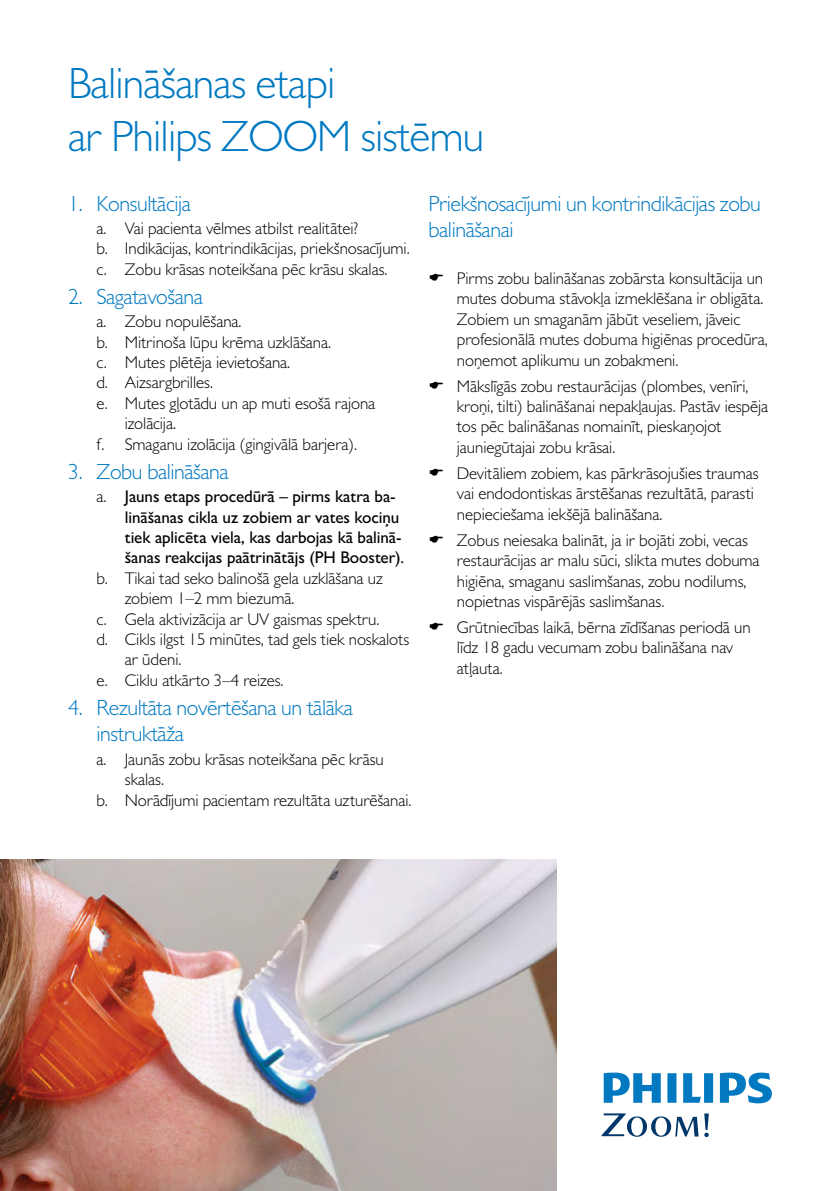
<style>
.page{position:relative;width:840px;height:1191px;background:#fff}
.page>*{position:absolute;margin:0;border:0;box-sizing:border-box;transform-origin:0 0}
.t1{font:300 44px/52.8px "Gill Sans MT Pro";letter-spacing:-.02em;color:#0079c1}
.t2{font:300 22px/26.4px "Gill Sans MT Pro";letter-spacing:-.02em;color:#0079c1}
.t3{font:300 17px/20.4px "Gill Sans MT Pro";letter-spacing:-.005em;color:#000}
.t4{font:500 17px/20.4px "Gill Sans MT Pro";letter-spacing:-.005em;color:#000}
.s1{font-weight:300}
</style>
<div class="page">
<svg style="left:603px;top:1072px;width:168px;height:31px"></svg>
<svg style="left:601px;top:1113px;width:107px;height:24px"></svg>
<img style="left:0;top:859px;width:556px;height:332px">
<h1 class="t1" style="left:68px;top:61px;width:417px">Balināšanas etapi<br>ar Philips ZOOM sistēmu</h1>
<p class="t2" style="left:68px;top:192px;width:124px">1. Konsultācija</p>
<p class="t3" style="left:96px;top:220px;width:314px">a. Vai pacienta vēlmes atbilst realitātei?<br>b. Indikācijas, kontrindikācijas, priekšnosacījumi. c. Zobu krāsas noteikšana pēc krāsu skalas.</p>
<p class="t2" style="left:68px;top:285px;width:136px">2. Sagatavošana</p>
<p class="t3" style="left:96px;top:313px;width:146px">a. Zobu nopulēšana.</p>
<p class="t3" style="left:96px;top:333px;width:236px">b. Mitrinoša lūpu krēma uzklāšana.</p>
<p class="t3" style="left:96px;top:354px;width:195px">c. Mutes plētēja ievietošana.</p>
<p class="t3" style="left:96px;top:374px;width:118px">d. Aizsargbrilles.</p>
<p class="t3" style="left:96px;top:394px;width:280px">e. Mutes gļotādu un ap muti esošā rajona</p>
<p class="t3" style="left:125px;top:415px;width:53px">izolācija.</p>
<p class="t3" style="left:96px;top:435px;width:262px">f. Smaganu izolācija (gingivālā barjera).</p>
<p class="t2" style="left:68px;top:460px;width:162px">3. Zobu balināšana</p>
<p class="t4" style="left:125px;top:488px;width:281px;text-indent:-28px"><span class="s1">a.</span> Jauns etaps procedūrā – pirms katra ba&shy;lināšanas cikla uz zobiem ar vates kociņu tiek aplicēta viela, kas darbojas kā balinā&shy;šanas reakcijas paātrinātājs (PH Booster).</p>
<p class="t3" style="left:96px;top:569px;width:288px">b. Tikai tad seko balinošā gela uzklāšana uz</p>
<p class="t3" style="left:125px;top:590px;width:171px">zobiem 1–2 mm biezumā.</p>
<p class="t3" style="left:96px;top:610px;width:284px">c. Gela aktivizācija ar UV gaismas spektru.</p>
<p class="t3" style="left:96px;top:630px;width:314px">d. Cikls ilgst 15 minūtes, tad gels tiek noskalots</p>
<p class="t3" style="left:125px;top:651px;width:58px">ar ūdeni.</p>
<p class="t3" style="left:96px;top:671px;width:188px">e. Ciklu atkārto 3–4 reizes.</p>
<p class="t2" style="left:96px;top:696px;width:258px;text-indent:-28px">4. Rezultāta novērtēšana un tālāka instruktāža</p>
<p class="t3" style="left:96px;top:750px;width:289px">a. Jaunās zobu krāsas noteikšana pēc krāsu</p>
<p class="t3" style="left:125px;top:771px;width:41px">skalas.</p>
<p class="t3" style="left:96px;top:791px;width:316px">b. Norādījumi pacientam rezultāta uzturēšanai.</p>
<p class="t2" style="left:428px;top:192px;width:334px">Priekšnosacījumi un kontrindikācijas zobu balināšanai</p>
<p class="t3" style="left:456px;top:269px;width:312px">Pirms zobu balināšanas zobārsta konsultācija un mutes dobuma stāvokļa izmeklēšana ir obligāta.<br>Zobiem un smaganām jābūt veseliem, jāveic profesionālā mutes dobuma higiēnas procedūra, noņemot aplikumu un zobakmeni.</p>
<p class="t3" style="left:456px;top:377px;width:313px">Mākslīgās zobu restaurācijas (plombes, venīri, kroņi, tilti) balināšanai nepakļaujas. Pastāv iespēja tos pēc balināšanas nomainīt, pieskaņojot jauniegūtajai zobu krāsai.</p>
<p class="t3" style="left:456px;top:464px;width:303px">Devitāliem zobiem, kas pārkrāsojušies traumas vai endodontiskas ārstēšanas rezultātā, parasti nepieciešama iekšējā balināšana.</p>
<p class="t3" style="left:456px;top:531px;width:304px">Zobus neiesaka balināt, ja ir bojāti zobi, vecas restaurācijas ar malu sūci, slikta mutes dobuma higiēna, smaganu saslimšanas, zobu nodilums, nopietnas vispārējās saslimšanas.</p>
<p class="t3" style="left:456px;top:619px;width:295px">Grūtniecības laikā, bērna zīdīšanas periodā un līdz 18 gadu vecumam zobu balināšana nav atļauta.</p>
</div>
